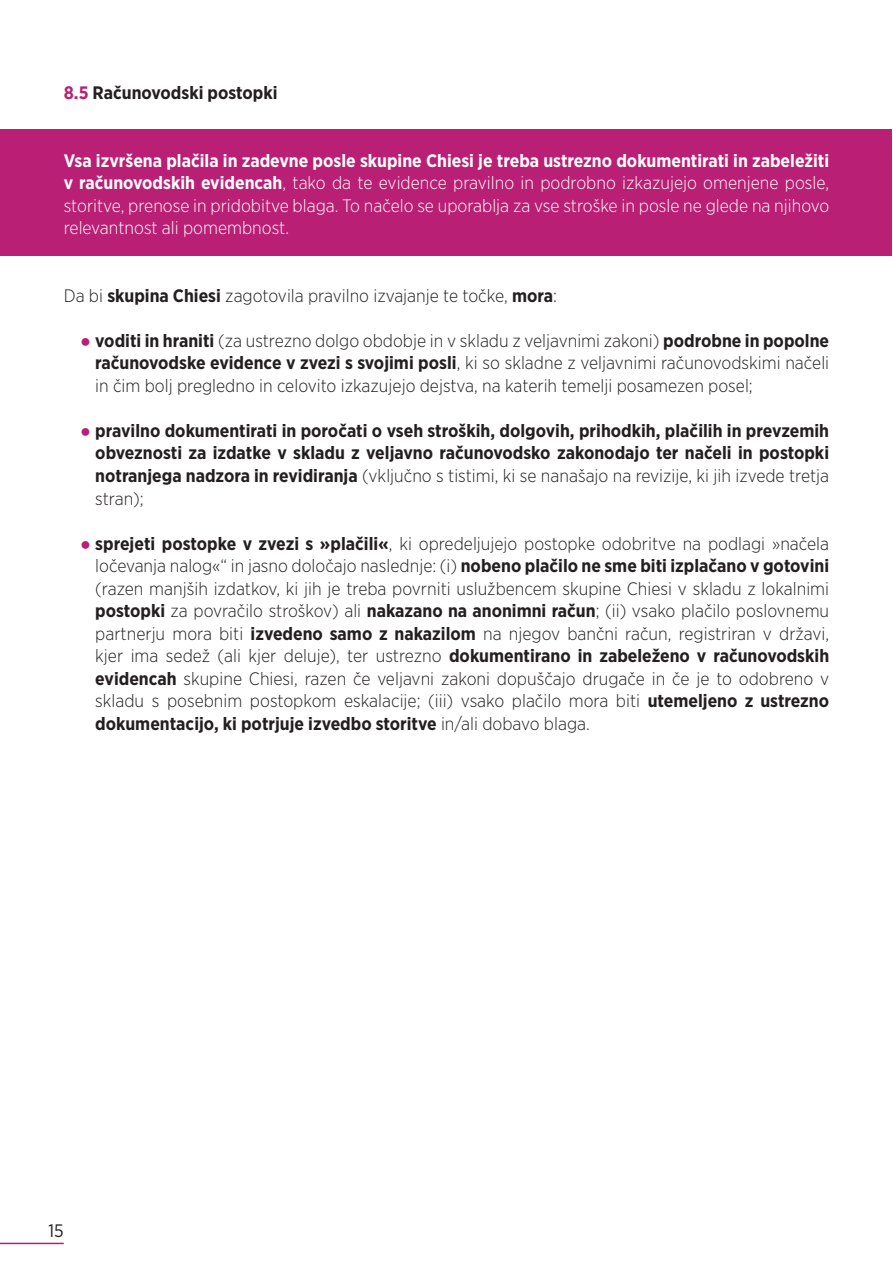
<style>
.page{position:relative;width:893px;height:1263px;background:#fff}
.page>*{position:absolute;margin:0;border:0;box-sizing:border-box;transform-origin:0 0}
.t1{font:300 18px/22.5px "Gotham Narrow";color:#231f20;text-align:justify}
.t2{font:300 18px/22.5px "Gotham Narrow";color:#fff;text-align:justify}
.t3{font:700 18px/22.5px "Gotham Narrow";color:#231f20;text-align:justify}
.t4{font:18px "Gotham Narrow";color:#231f20}
.s1{color:#b91f74}
.s2{font-weight:700}
.s3{font-family:"Arial Narrow";font-weight:400;color:#b91f74}
.s4{font-weight:300}
</style>
<div class="page">
<hr style="left:0;top:1243px;width:64px;height:1px;background:#b91f74">
<div style="left:1px;top:129px;width:891px;height:126px;background:#b91f74"></div>
<p class="t3" style="left:64px;top:82px;width:215px"><span class="s1">8.5</span> Računovodski postopki</p>
<p class="t2" style="left:64px;top:149px;width:767px"><span class="s2">Vsa izvršena plačila in zadevne posle skupine Chiesi je treba ustrezno dokumentirati in zabeležiti v računovodskih evidencah</span>, tako da te evidence pravilno in podrobno izkazujejo omenjene posle, storitve, prenose in pridobitve blaga. To načelo se uporablja za vse stroške in posle ne glede na njihovo relevantnost ali pomembnost.</p>
<p class="t1" style="left:64px;top:284px;width:495px">Da bi <span class="s2">skupina Chiesi</span> zagotovila pravilno izvajanje te točke, <span class="s2">mora</span>:</p>
<p class="t1" style="left:95px;top:329px;width:735px;text-indent:-15px"><span class="s3">●</span> <span class="s2">voditi in hraniti</span> (za ustrezno dolgo obdobje in v skladu z veljavnimi zakoni) <span class="s2">podrobne in popolne računovodske evidence v zvezi s svojimi posli</span>, ki so skladne z veljavnimi računovodskimi načeli in čim bolj pregledno in celovito izkazujejo dejstva, na katerih temelji posamezen posel;</p>
<p class="t3" style="left:95px;top:419px;width:735px;text-indent:-15px"><span class="s3">●</span> pravilno dokumentirati in poročati o vseh stroških, dolgovih, prihodkih, plačilih in prevzemih obveznosti za izdatke v skladu z veljavno računovodsko zakonodajo ter načeli in postopki notranjega nadzora in revidiranja <span class="s4">(vključno s tistimi, ki se nanašajo na revizije, ki jih izvede tretja stran);</span></p>
<p class="t1" style="left:95px;top:531px;width:735px;text-indent:-15px"><span class="s3">●</span> <span class="s2">sprejeti postopke v zvezi s »plačili«</span>, ki opredeljujejo postopke odobritve na podlagi »načela ločevanja nalog«“ in jasno določajo naslednje: (i) <span class="s2">nobeno plačilo ne sme biti izplačano v gotovini </span>(razen manjših izdatkov, ki jih je treba povrniti uslužbencem skupine Chiesi v skladu z lokalnimi <span class="s2">postopki</span> za povračilo stroškov) ali <span class="s2">nakazano na anonimni račun</span>; (ii) vsako plačilo poslovnemu partnerju mora biti <span class="s2">izvedeno samo z nakazilom</span> na njegov bančni račun, registriran v državi, kjer ima sedež (ali kjer deluje), ter ustrezno <span class="s2">dokumentirano in zabeleženo v računovodskih evidencah</span> skupine Chiesi, razen če veljavni zakoni dopuščajo drugače in če je to odobreno v skladu s posebnim postopkom eskalacije; (iii) vsako plačilo mora biti <span class="s2">utemeljeno z ustrezno dokumentacijo, ki potrjuje izvedbo storitve</span> in/ali dobavo blaga.</p>
<p class="t4" style="left:49px;top:1219px;width:17px">15</p>
</div>
